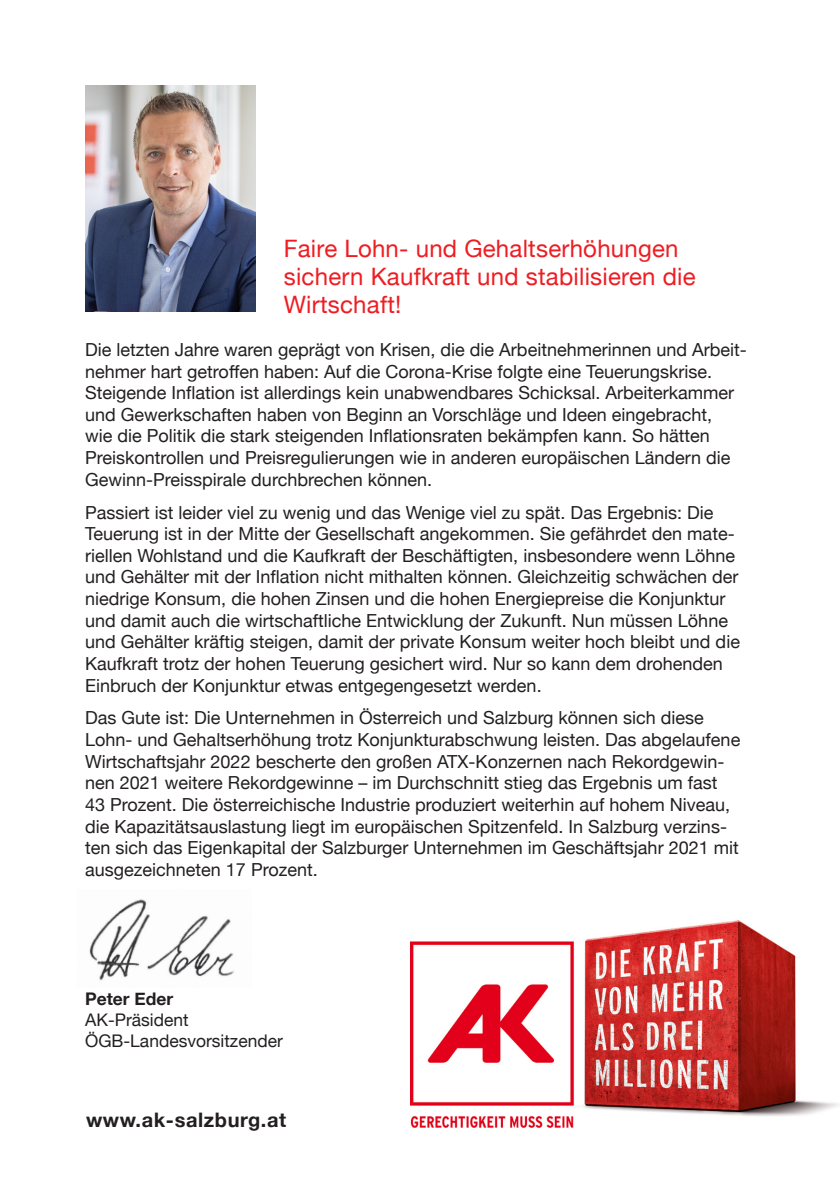
<style>
.page{position:relative;width:840px;height:1191px;background:#fff}
.page>*{position:absolute;margin:0;border:0;box-sizing:border-box;transform-origin:0 0}
.t1{font:24px/28px "Helvetica Neue";letter-spacing:.01em;color:#ee1d23}
.t2{font:700 20px "Helvetica Neue";letter-spacing:.03em;color:#231f20}
.t3{font:18px/21.6px "Helvetica Neue";color:#231f20}
.t4{font:17.4px/20.8px "Helvetica Neue";color:#231f20}
.t5{font:700 17.4px "Helvetica Neue";color:#231f20}
</style>
<div class="page">
<img style="left:410px;top:920px;width:429px;height:207px">
<img style="left:85px;top:85px;width:170px;height:227px">
<img style="left:89px;top:899px;width:145px;height:82px">
<h1 class="t1" style="left:283px;top:236px;width:413px">Faire Lohn- und Gehaltserhöhungen sichern Kaufkraft und stabilisieren die<br>Wirtschaft!</h1>
<p class="t3" style="left:85px;top:340px;width:663px">Die letzten Jahre waren geprägt von Krisen, die die Arbeitnehmerinnen und Arbeit&shy;nehmer hart getroffen haben: Auf die Corona-Krise folgte eine Teuerungskrise.<br>Steigende Inflation ist allerdings kein unabwendbares Schicksal. Arbeiterkammer und Gewerkschaften haben von Beginn an Vorschläge und Ideen eingebracht,<br>wie die Politik die stark steigenden Inflationsraten bekämpfen kann. So hätten Preiskontrollen und Preisregulierungen wie in anderen europäischen Ländern die Gewinn-Preisspirale durchbrechen können.</p>
<p class="t3" style="left:85px;top:502px;width:656px">Passiert ist leider viel zu wenig und das Wenige viel zu spät. Das Ergebnis: Die Teuerung ist in der Mitte der Gesellschaft angekommen. Sie gefährdet den mate&shy;riellen Wohlstand und die Kaufkraft der Beschäftigten, insbesondere wenn Löhne und Gehälter mit der Inflation nicht mithalten können. Gleichzeitig schwächen der niedrige Konsum, die hohen Zinsen und die hohen Energiepreise die Konjunktur und damit auch die wirtschaftliche Entwicklung der Zukunft. Nun müssen Löhne und Gehälter kräftig steigen, damit der private Konsum weiter hoch bleibt und die Kaufkraft trotz der hohen Teuerung gesichert wird. Nur so kann dem drohenden Einbruch der Konjunktur etwas entgegengesetzt werden.</p>
<p class="t3" style="left:85px;top:708px;width:656px">Das Gute ist: Die Unternehmen in Österreich und Salzburg können sich diese Lohn- und Gehaltserhöhung trotz Konjunkturabschwung leisten. Das abgelaufene Wirtschaftsjahr 2022 bescherte den großen ATX-Konzernen nach Rekordgewin&shy;nen 2021 weitere Rekordgewinne – im Durchschnitt stieg das Ergebnis um fast 43 Prozent. Die österreichische Industrie produziert weiterhin auf hohem Niveau, die Kapazitätsauslastung liegt im europäischen Spitzenfeld. In Salzburg verzins&shy;ten sich das Eigenkapital der Salzburger Unternehmen im Geschäftsjahr 2021 mit ausgezeichneten 17 Prozent.</p>
<p class="t5" style="left:85px;top:985px;width:89px">Peter Eder</p>
<p class="t4" style="left:85px;top:1010px;width:199px">AK-Präsident<br>ÖGB-Landesvorsitzender</p>
<p class="t2" style="left:86px;top:1103px;width:201px">www.ak-salzburg.at</p>
</div>
